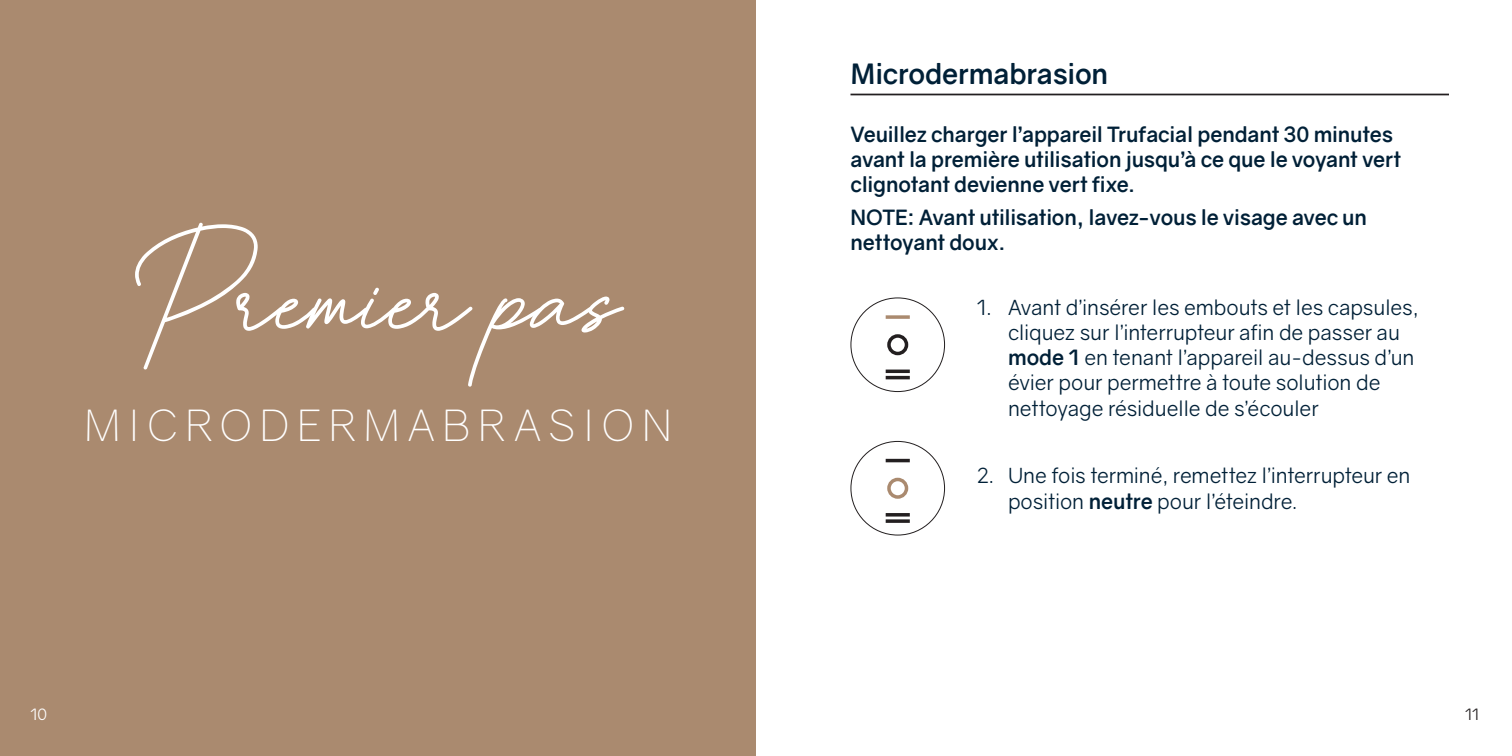
<style>
.page{position:relative;width:1512px;height:756px;background:#fff}
.page>*{position:absolute;margin:0;border:0;box-sizing:border-box;transform-origin:0 0}
.t1{font:110.25px "Elliana Samantha";color:#fff}
.t2{font:300 43.75px "Gravity";letter-spacing:.17em;color:#fff}
.t3{font:700 28px "Gravity";letter-spacing:-.005em;color:#002037}
.t4{font:21px/25.2px "Gravity";letter-spacing:-.005em;color:#002037}
.t5{font:700 21px/25.2px "Gravity";letter-spacing:-.01em;color:#002037}
.t6{font:15.75px "Gravity";color:#fff}
.t7{font:15.75px "Gravity";color:#231f20}
.s1{font-weight:700}
</style>
<div class="page">
<div style="left:0;top:0;width:756px;height:756px;background:#aa8a6f"></div>
<hr style="left:850px;top:94px;width:599px;height:1px;background:#231f20">
<div style="left:887px;top:334px;width:21px;height:21px;border:4px solid #231f20;border-radius:50%"></div>
<hr style="left:886px;top:370px;width:24px;height:3px;background:#231f20">
<hr style="left:886px;top:376px;width:24px;height:3px;background:#231f20">
<svg style="left:886px;top:315px;width:24px;height:4px"></svg>
<div style="left:887px;top:478px;width:21px;height:21px;border:4px solid #aa8a6f;border-radius:50%"></div>
<svg style="left:886px;top:513px;width:24px;height:4px"></svg>
<svg style="left:886px;top:519px;width:24px;height:4px"></svg>
<hr style="left:886px;top:459px;width:24px;height:3px;background:#231f20">
<p class="t1" style="left:135px;top:225px;width:487px">Premier pas</p>
<p class="t2" style="left:84px;top:399px;width:589px">MICRODERMABRASION</p>
<p class="t3" style="left:850px;top:56px;width:259px">Microdermabrasion</p>
<p class="t5" style="left:850px;top:122px;width:552px">Veuillez charger l’appareil Trufacial pendant 30 minutes avant la première utilisation jusqu’à ce que le voyant vert clignotant devienne vert fixe.</p>
<p class="t5" style="left:850px;top:205px;width:518px">NOTE: Avant utilisation, lavez-vous le visage avec un nettoyant doux.</p>
<p class="t4" style="left:1008px;top:295px;width:412px;text-indent:-32px">1. Avant d’insérer les embouts et les capsules, cliquez sur l’interrupteur afin de passer au <span class="s1">mode 1</span> en tenant l’appareil au-dessus d’un évier pour permettre à toute solution de nettoyage résiduelle de s’écouler</p>
<p class="t4" style="left:1008px;top:463px;width:404px;text-indent:-32px">2. Une fois terminé, remettez l’interrupteur en position <span class="s1">neutre</span> pour l’éteindre.</p>
<p class="t6" style="left:30px;top:705px;width:19px">10</p>
<p class="t7" style="left:1465px;top:705px;width:16px">11</p>
</div>
